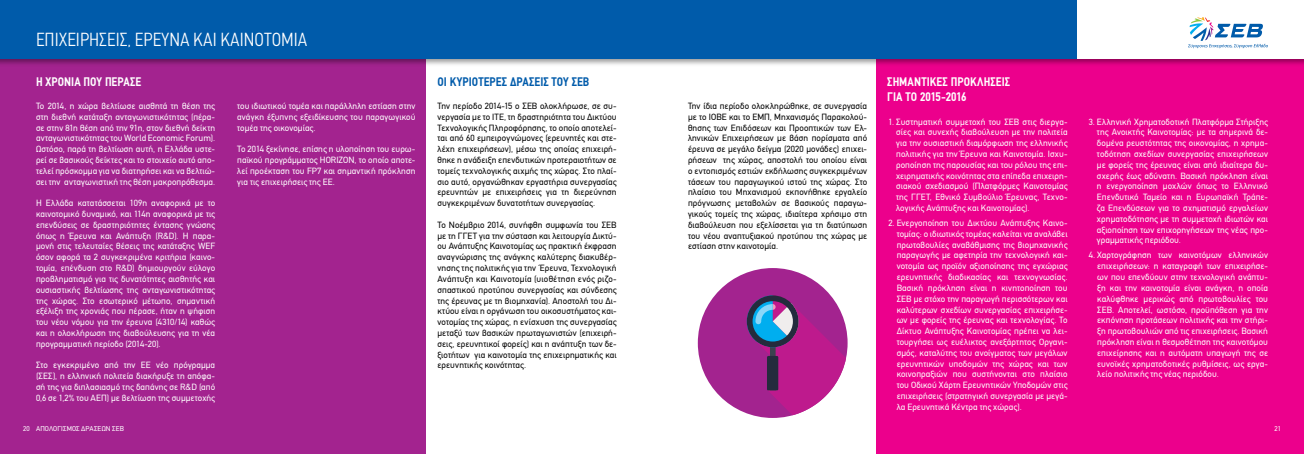
<style>
.page{position:relative;width:1304px;height:454px;background:#fff}
.page>*{position:absolute;margin:0;border:0;box-sizing:border-box;transform-origin:0 0}
.t1{font:300 condensed 19px "PF Din Text";color:#fff}
.t2{font:700 12.5px/15px "PF Din Text Condensed";letter-spacing:.005em;color:#fff}
.t3{font:700 12.5px "PF Din Text Condensed";letter-spacing:.005em;color:#005baa}
.t4{font:9px/10.8px "PF Din Text";letter-spacing:.01em;color:#fff;text-align:justify}
.t5{font:9px/10.8px "PF Din Text";letter-spacing:.01em;color:#000;text-align:justify}
.t6{font:7px "PF Din Text";letter-spacing:.015em;color:#fff}
</style>
<div class="page">
<div style="left:0;top:0;width:426px;height:454px;background:#a3238f"></div>
<div style="left:877px;top:0;width:427px;height:454px;background:#ec008c"></div>
<div style="left:0;top:0;width:1304px;height:67px;background:#000;opacity:.4"></div>
<div style="left:0;top:0;width:1304px;height:58px;background:#005baa"></div>
<div style="left:1078px;top:0;width:226px;height:58px;background:#fff"></div>
<svg style="left:1188px;top:17px;width:80px;height:31px"></svg>
<div style="left:698px;top:268px;width:150px;height:150px;background:#a3238f;border-radius:50%"></div>
<svg style="left:747px;top:295px;width:99px;height:120px"></svg>
<h1 class="t1" style="left:36px;top:28px;width:273px">ΕΠΙΧΕΙΡΗΣΕΙΣ, ΕΡΕΥΝΑ ΚΑΙ ΚΑΙΝΟΤΟΜΙΑ</h1>
<h2 class="t2" style="left:36px;top:75px;width:107px">Η ΧΡΟΝΙΑ ΠΟΥ ΠΕΡΑΣΕ</h2>
<h2 class="t3" style="left:437px;top:75px;width:153px">ΟΙ ΚΥΡΙΟΤΕΡΕΣ ΔΡΑΣΕΙΣ ΤΟΥ ΣΕΒ</h2>
<h2 class="t2" style="left:887px;top:75px;width:124px">ΣΗΜΑΝΤΙΚΕΣ ΠΡΟΚΛΗΣΕΙΣ<br>ΓΙΑ ΤΟ 2015-2016</h2>
<p class="t4" style="left:237px;top:100px;width:180px">του ιδιωτικού τομέα και παράλληλη εστίαση στην ανάγκη έξυπνης εξειδίκευσης του παραγωγικού τομέα της οικονομίας.</p>
<p class="t4" style="left:237px;top:144px;width:180px">Το 2014 ξεκίνησε, επίσης η υλοποίηση του ευρω&shy;παϊκού προγράμματος ΗΟRΙΖΟΝ, το οποίο αποτε&shy;λεί προέκταση του FP7 και σημαντική πρόκληση για τις επιχειρήσεις της ΕΕ.</p>
<p class="t4" style="left:36px;top:100px;width:181px">Tο 2014, η χώρα βελτίωσε αισθητά τη θέση της στη διεθνή κατάταξη ανταγωνιστικότητας (πέρα&shy;σε στην 81η θέση από την 91η, στον διεθνή δείκτη ανταγωνιστικότητας του World Economic Forum).<br>Ωστόσο, παρά τη βελτίωση αυτή, η Ελλάδα υστε&shy;ρεί σε βασικούς δείκτες και το στοιχείο αυτό απο&shy;τελεί πρόσκομμα για να διατηρήσει και να βελτιώ&shy;σει την ανταγωνιστική της θέση μακροπρόθεσμα.</p>
<p class="t4" style="left:36px;top:198px;width:181px">Η Ελλάδα κατατάσσεται 109η αναφορικά με το καινοτομικό δυναμικό, και 114η αναφορικά με τις επενδύσεις σε δραστηριότητες έντασης γνώσης όπως η Έρευνα και Ανάπτυξη (R&amp;D). Η παρα&shy;μονή στις τελευταίες θέσεις της κατάταξης WEF όσον αφορά τα 2 συγκεκριμένα κριτήρια (καινο&shy;τομία, επένδυση στο R&amp;D) δημιουργούν εύλογο προβληματισμό για τις δυνατότητες αισθητής και ουσιαστικής βελτίωσης της ανταγωνιστικότητας της χώρας. Στο εσωτερικό μέτωπο, σημαντική εξέλιξη της χρονιάς που πέρασε, ήταν η ψήφιση του νέου νόμου για την έρευνα (4310/14) καθώς και η ολοκλήρωση της διαβούλευσης για τη νέα προγραμματική περίοδο (2014-20).</p>
<p class="t4" style="left:36px;top:360px;width:181px">Στο εγκεκριμένο από την ΕΕ νέο πρόγραμμα (ΣΕΣ), η ελληνική πολιτεία διακήρυξε τη απόφα&shy;σή της για διπλασιασμό της δαπάνης σε R&amp;D (από 0,6 σε 1,2% του ΑΕΠ) με βελτίωση της συμμετοχής</p>
<p class="t5" style="left:437px;top:100px;width:181px">Την περίοδο 2014-15 ο ΣΕΒ ολοκλήρωσε, σε συ&shy;νεργασία με το ΙΤΕ, τη δραστηριότητα του Δικτύου Τεχνολογικής Πληροφόρησης, το οποίο αποτελεί&shy;ται από 60 εμπειρογνώμονες (ερευνητές και στε&shy;λέχη επιχειρήσεων), μέσω της οποίας επιχειρή&shy;θηκε η ανάδειξη επενδυτικών προτεραιοτήτων σε τομείς τεχνολογικής αιχμής της χώρας. Στο πλαί&shy;σιο αυτό, οργανώθηκαν εργαστήρια συνεργασίας ερευνητών με επιχειρήσεις για τη διερεύνηση συγκεκριμένων δυνατοτήτων συνεργασίας.</p>
<p class="t5" style="left:437px;top:219px;width:181px">Το Νοέμβριο 2014, συνήφθη συμφωνία του ΣΕΒ με τη ΓΓΕΤ για την σύσταση και λειτουργία Δικτύ&shy;ου Ανάπτυξης Καινοτομίας ως πρακτική έκφραση αναγνώρισης της ανάγκης καλύτερης διακυβέρ&shy;νησης της πολιτικής για την Έρευνα, Τεχνολογική Ανάπτυξη και Καινοτομία (υιοθέτηση ενός ριζο&shy;σπαστικού προτύπου συνεργασίας και σύνδεσης της έρευνας με τη βιομηχανία). Αποστολή του Δι&shy;κτύου είναι η οργάνωση του οικοσυστήματος και&shy;νοτομίας της χώρας, η ενίσχυση της συνεργασίας μεταξύ των βασικών πρωταγωνιστών (επιχειρή&shy;σεις, ερευνητικοί φορείς) και η ανάπτυξη των δε&shy;ξιοτήτων για καινοτομία της επιχειρηματικής και ερευνητικής κοινότητας.</p>
<p class="t5" style="left:688px;top:100px;width:181px">Την ίδια περίοδο ολοκληρώθηκε, σε συνεργασία με το ΙΟΒΕ και το ΕΜΠ, Μηχανισμός Παρακολού&shy;θησης των Επιδόσεων και Προοπτικών των Ελ&shy;ληνικών Επιχειρήσεων με βάση πορίσματα από έρευνα σε μεγάλο δείγμα (2020 μονάδες) επιχει&shy;ρήσεων της χώρας, αποστολή του οποίου είναι ο εντοπισμός εστιών εκδήλωσης συγκεκριμένων τάσεων του παραγωγικού ιστού της χώρας. Στο πλαίσιο του Μηχανισμού εκπονήθηκε εργαλείο πρόγνωσης μεταβολών σε βασικούς παραγω&shy;γικούς τομείς της χώρας, ιδιαίτερα χρήσιμο στη διαβούλευση που εξελίσσεται για τη διατύπωση του νέου αναπτυξιακού προτύπου της χώρας με εστίαση στην καινοτομία.</p>
<p class="t4" style="left:896px;top:116px;width:173px;text-indent:-8px">1. Συστηματική συμμετοχή του ΣΕΒ στις διεργα&shy;σίες και συνεχής διαβούλευση με την πολιτεία για την ουσιαστική διαμόρφωση της ελληνικής πολιτικής για την Έρευνα και Καινοτομία. Ισχυ&shy;ροποίηση της παρουσίας και του ρόλου της επι&shy;χειρηματικής κοινότητας στα επίπεδα επιχειρη&shy;σιακού σχεδιασμού (Πλατφόρμες Καινοτομίας της ΓΓΕΤ, Εθνικό Συμβούλιο Έρευνας, Τεχνο&shy;λογικής Ανάπτυξης και Καινοτομίας).</p>
<p class="t4" style="left:897px;top:217px;width:172px;text-indent:-8px">2. Ενεργοποίηση του Δικτύου Ανάπτυξης Καινο&shy;τομίας: ο ιδιωτικός τομέας καλείται να αναλάβει πρωτοβουλίες αναβάθμισης της βιομηχανικής παραγωγής με αφετηρία την τεχνολογική και&shy;νοτομία ως προϊόν αξιοποίησης της εγχώριας ερευνητικής διαδικασίας και τεχνογνωσίας.<br>Βασική πρόκληση είναι η κινητοποίηση του ΣΕΒ με στόχο την παραγωγή περισσότερων και καλύτερων σχεδίων συνεργασίας επιχειρήσε&shy;ων με φορείς της έρευνας και τεχνολογίας. Το Δίκτυο Ανάπτυξης Καινοτομίας πρέπει να λει&shy;τουργήσει ως ευέλικτος ανεξάρτητος Οργανι&shy;σμός, καταλύτης του ανοίγματος των μεγάλων ερευνητικών υποδομών της χώρας και των κοινοπραξιών που συστήνονται στο πλαίσιο του Οδικού Χάρτη Ερευνητικών Υποδομών στις επιχειρήσεις (στρατηγική συνεργασία με μεγά&shy;λα Ερευνητικά Κέντρα της χώρας).</p>
<p class="t4" style="left:1097px;top:116px;width:172px;text-indent:-8px">3. Ελληνική Χρηματοδοτική Πλατφόρμα Στήριξης της Ανοικτής Καινοτομίας: με τα σημερινά δε&shy;δομένα ρευστότητας της οικονομίας, η χρημα&shy;τοδότηση σχεδίων συνεργασίας επιχειρήσεων με φορείς της έρευνας είναι από ιδιαίτερα δυ&shy;σχερής έως αδύνατη. Βασική πρόκληση είναι η ενεργοποίηση μοχλών όπως το Ελληνικό Επενδυτικό Ταμείο και η Ευρωπαϊκή Τράπε&shy;ζα Επενδύσεων για το σχηματισμό εργαλείων χρηματοδότησης με τη συμμετοχή ιδιωτών και αξιοποίηση των επιχορηγήσεων της νέας προ&shy;γραμματικής περιόδου.</p>
<p class="t4" style="left:1097px;top:250px;width:172px;text-indent:-8px">4. Χαρτογράφηση των καινοτόμων ελληνικών επιχειρήσεων: η καταγραφή των επιχειρήσε&shy;ων που επενδύουν στην τεχνολογική ανάπτυ&shy;ξη και την καινοτομία είναι ανάγκη, η οποία καλύφθηκε μερικώς από πρωτοβουλίες του ΣΕΒ. Αποτελεί, ωστόσο, προϋπόθεση για την εκπόνηση προτάσεων πολιτικής και την στήρι&shy;ξη πρωτοβουλιών από τις επιχειρήσεις. Βασική πρόκληση είναι η θεσμοθέτηση της καινοτόμου επιχείρησης και η αυτόματη υπαγωγή της σε ευνοϊκές χρηματοδοτικές ρυθμίσεις, ως εργα&shy;λείο πολιτικής της νέας περιόδου.</p>
<p class="t6" style="left:23px;top:425px;width:8px">20</p>
<p class="t6" style="left:1274px;top:425px;width:8px">21</p>
<p class="t6" style="left:36px;top:425px;width:89px">ΑΠΟΛΟΓΙΣΜΟΣ ΔΡΑΣΕΩΝ ΣΕΒ</p>
</div>
